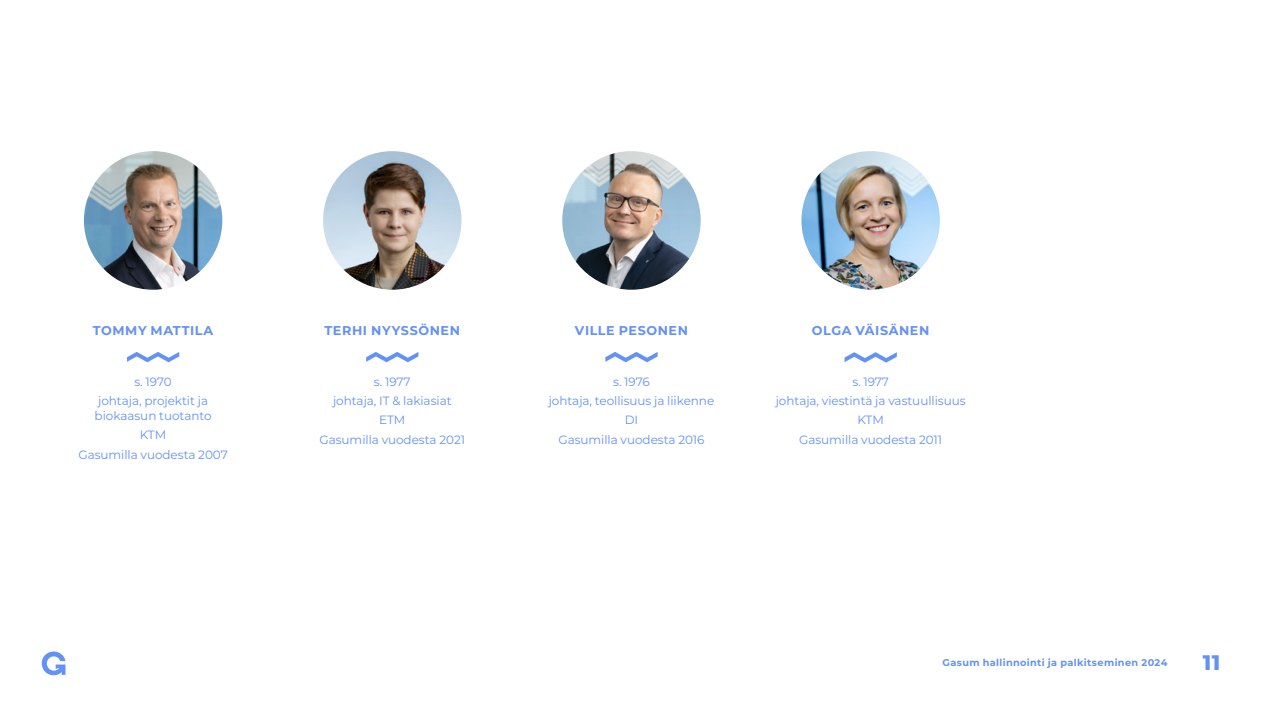
<style>
.page{position:relative;width:1263px;height:711px;background:#fff}
.page>*{position:absolute;margin:0;border:0;box-sizing:border-box;transform-origin:0 0}
.t1{font:800 21px "Montserrat";color:#6491f5}
.t2{font:700 12.75px "Montserrat";letter-spacing:.045em;color:#6491f5}
.t3{font:12px/19.2px "Montserrat";letter-spacing:-.005em;color:#6491f5;text-align:center}
.t4{font:700 9.75px "Montserrat";letter-spacing:.035em;color:#6491f5}
</style>
<div class="page">
<img style="left:562px;top:151px;width:139px;height:138px;border-radius:69px">
<img style="left:84px;top:151px;width:138px;height:138px;border-radius:69px">
<img style="left:323px;top:151px;width:138px;height:138px;border-radius:69px">
<img style="left:801px;top:151px;width:139px;height:138px;border-radius:69px">
<svg style="left:42px;top:651px;width:24px;height:23px"></svg>
<svg style="left:605px;top:352px;width:53px;height:10px"></svg>
<svg style="left:127px;top:352px;width:52px;height:10px"></svg>
<svg style="left:366px;top:352px;width:52px;height:10px"></svg>
<svg style="left:844px;top:352px;width:53px;height:10px"></svg>
<p class="t2" style="left:93px;top:320px;width:122px">TOMMY MATTILA</p>
<p class="t3" style="left:98px;top:371px;width:111px">s. 1970<br>johtaja, projektit ja</p>
<p class="t3" style="left:78px;top:405px;width:151px">biokaasun tuotanto<br>KTM<br>Gasumilla vuodesta 2007</p>
<p class="t2" style="left:324px;top:320px;width:137px">TERHI NYYSSÖNEN</p>
<p class="t3" style="left:319px;top:371px;width:147px">s. 1977<br>johtaja, IT &amp; lakiasiat<br>ETM<br>Gasumilla vuodesta 2021</p>
<p class="t2" style="left:575px;top:320px;width:115px">VILLE PESONEN</p>
<p class="t3" style="left:549px;top:371px;width:167px">s. 1976<br>johtaja, teollisuus ja liikenne<br>DI<br>Gasumilla vuodesta 2016</p>
<p class="t2" style="left:812px;top:320px;width:119px">OLGA VÄISÄNEN</p>
<p class="t3" style="left:776px;top:371px;width:191px">s. 1977<br>johtaja, viestintä ja vastuullisuus<br>KTM<br>Gasumilla vuodesta 2011</p>
<p class="t4" style="left:943px;top:655px;width:226px">Gasum hallinnointi ja palkitseminen 2024</p>
<h1 class="t1" style="left:1203px;top:647px;width:19px">11</h1>
</div>
